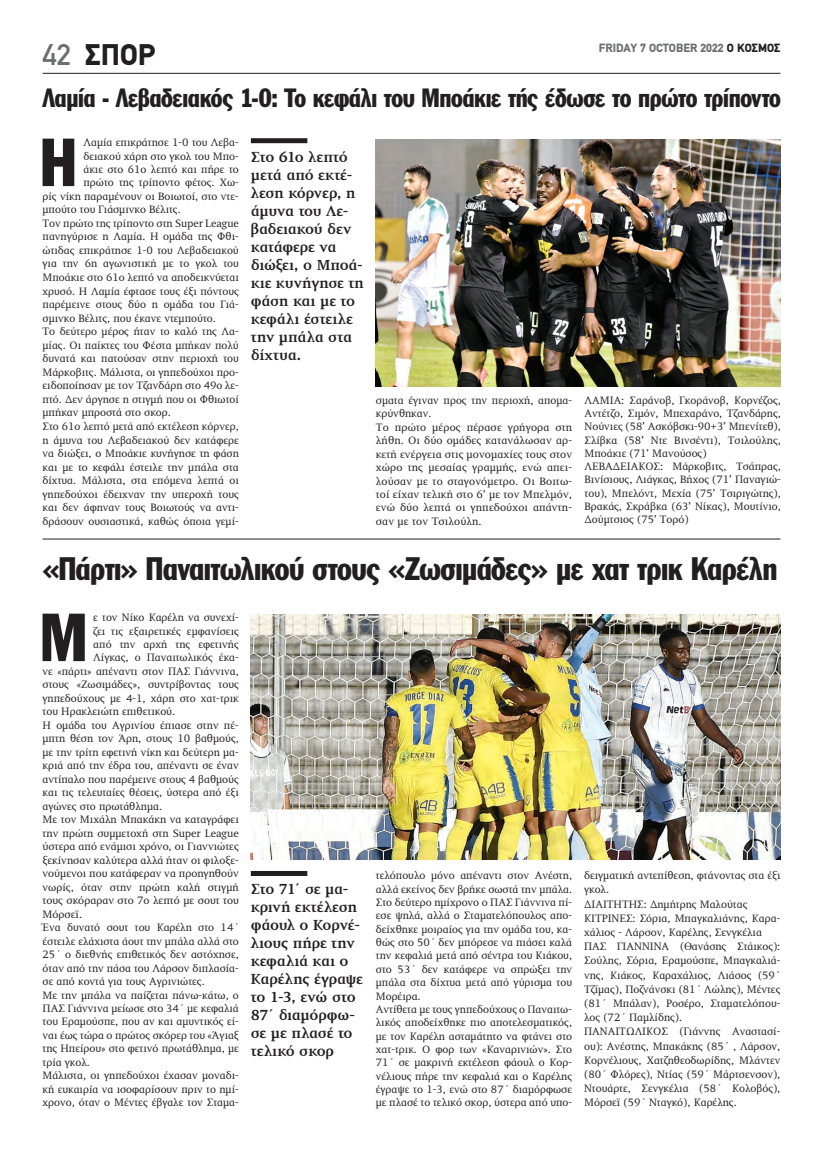
<style>
.page{position:relative;width:823px;height:1149px;background:#fff}
.page>*{position:absolute;margin:0;border:0;box-sizing:border-box;transform-origin:0 0}
.t1{font:66.6px "Franklin Gothic Greek Cond";color:#231f20}
.t2{font:32px "Franklin Gothic Greek Cond";letter-spacing:-.015em;color:#231f20}
.t3{font:900 30px "PF Din Text";color:#231f20}
.t4{font:26px "Franklin Gothic Greek Cond";letter-spacing:-.015em;color:#231f20}
.t5{font:700 15px/18px "PF Diplomat";letter-spacing:-.01em;color:#231f20}
.t6{font:900 12px "PF Din Text";color:#6c6d70}
.t7{font:11px/13.4px "PF Diplomat";color:#231f20}
.s1{font-weight:500;color:#6c6d70}
.s2{color:#231f20}
</style>
<div class="page">
<hr style="left:43px;top:73px;width:737px;height:1px;background:#231f20">
<div style="left:251px;top:138px;width:56px;height:5px;background:#231f20"></div>
<img style="left:375px;top:139px;width:405px;height:247px">
<div style="left:251px;top:870px;width:56px;height:5px;background:#231f20"></div>
<img style="left:251px;top:614px;width:528px;height:245px">
<hr style="left:43px;top:538px;width:737px;height:1px;background:#231f20">
<h3 class="t3" style="left:43px;top:37px;width:114px"><span class="s1">42</span> ΣΠΟΡ</h3>
<p class="t6" style="left:598px;top:40px;width:183px">FRIDAY 7 OCTOBER 2022 <span class="s2">Ο ΚΟΣΜΟΣ</span></p>
<h3 class="t4" style="left:43px;top:83px;width:739px">Λαμία - Λεβαδειακός 1-0: Το κεφάλι του Μποάκιε τής έδωσε το πρώτο τρίποντο</h3>
<h1 class="t1" style="left:40px;top:125px;width:39px">Η</h1>
<p class="t7" style="left:83px;top:136px;width:157px">Λαμία επικράτησε 1-0 του Λεβα-</p>
<h3 class="t5" style="left:251px;top:148px;width:114px">Στο 61ο λεπτό μετά από εκτέ&shy;λεση κόρνερ, η άμυνα του Λε&shy;βαδειακού δεν κατάφερε να διώξει, ο Μποά&shy;κιε κυνήγησε τη φάση και με το κεφάλι έστειλε την μπάλα στα δίχτυα.</h3>
<p class="t7" style="left:83px;top:149px;width:157px">δειακού χάρη στο γκολ του Μπο-</p>
<p class="t7" style="left:83px;top:163px;width:157px">άκιε στο 61ο λεπτό και πήρε το</p>
<p class="t7" style="left:83px;top:176px;width:157px">πρώτο της τρίποντο φέτος. Χω-</p>
<p class="t7" style="left:43px;top:189px;width:198px">ρίς νίκη παραμένουν οι Βοιωτοί, στο ντε-</p>
<p class="t7" style="left:43px;top:203px;width:140px">μπούτο του Γιάσμινκο Βέλιτς.</p>
<p class="t7" style="left:43px;top:216px;width:198px">Τον πρώτο της τρίποντο στη Super League</p>
<p class="t7" style="left:43px;top:230px;width:198px">πανηγύρισε η Λαμία. Η ομάδα της Φθι-</p>
<p class="t7" style="left:43px;top:244px;width:198px">ώτιδας επικράτησε 1-0 του Λεβαδειακού</p>
<p class="t7" style="left:43px;top:257px;width:198px">για την 6η αγωνιστική με το γκολ του</p>
<p class="t7" style="left:43px;top:271px;width:198px">Μποάκιε στο 61ο λεπτό να αποδεικνύεται</p>
<p class="t7" style="left:43px;top:284px;width:198px">χρυσό. Η Λαμία έφτασε τους έξι πόντους</p>
<p class="t7" style="left:43px;top:298px;width:198px">παρέμεινε στους δύο η ομάδα του Γιά-</p>
<p class="t7" style="left:43px;top:311px;width:175px">σμινκο Βέλιτς, που έκανε ντεμπούτο.</p>
<p class="t7" style="left:43px;top:325px;width:198px">Το δεύτερο μέρος ήταν το καλό της Λα-</p>
<p class="t7" style="left:43px;top:338px;width:198px">μίας. Οι παίκτες του Φέστα μπήκαν πολύ</p>
<p class="t7" style="left:43px;top:352px;width:198px">δυνατά και πατούσαν στην περιοχή του</p>
<p class="t7" style="left:43px;top:365px;width:198px">Μάρκοβιτς. Μάλιστα, οι γηπεδούχοι προ-</p>
<p class="t7" style="left:43px;top:379px;width:198px">ειδοποίησαν με τον Τζανδάρη στο 49ο λε-</p>
<p class="t7" style="left:43px;top:392px;width:198px">πτό. Δεν άργησε η στιγμή που οι Φθιωτοί</p>
<p class="t7" style="left:43px;top:406px;width:130px">μπήκαν μπροστά στο σκορ.</p>
<p class="t7" style="left:43px;top:420px;width:198px">Στο 61ο λεπτό μετά από εκτέλεση κόρνερ,</p>
<p class="t7" style="left:43px;top:433px;width:198px">η άμυνα του Λεβαδειακού δεν κατάφερε</p>
<p class="t7" style="left:43px;top:447px;width:198px">να διώξει, ο Μποάκιε κυνήγησε τη φάση</p>
<p class="t7" style="left:43px;top:460px;width:198px">και με το κεφάλι έστειλε την μπάλα στα</p>
<p class="t7" style="left:43px;top:474px;width:198px">δίχτυα. Μάλιστα, στα επόμενα λεπτά οι</p>
<p class="t7" style="left:43px;top:487px;width:198px">γηπεδούχοι έδειχναν την υπεροχή τους</p>
<p class="t7" style="left:43px;top:501px;width:198px">και δεν άφηναν τους Βοιωτούς να αντι-</p>
<p class="t7" style="left:43px;top:514px;width:198px">δράσουν ουσιαστικά, καθώς όποια γεμί-</p>
<p class="t7" style="left:584px;top:394px;width:198px">ΛΑΜΙΑ: Σαράνοβ, Γκοράνοβ, Κορνέζος, Αντέτζο, Σιμόν, Μπεχαράνο, Τζανδάρης, Νούνιες (58’ Ασκόβσκι-90+3’ Μπενίτεθ), Σλίβκα (58’ Ντε Βινσέντι), Τσιλούλης, Μποάκιε (71’ Μανούσος)<br>ΛΕΒΑΔΕΙΑΚΟΣ: Μάρκοβιτς, Τσάπρας, Βινίσιους, Λιάγκας, Βήχος (71’ Παναγιώ&shy;του), Μπελόντ, Μεχία (75’ Τσιριγώτης), Βρακάς, Σκράβκα (63’ Νίκας), Μουτίνιο, Δούμτσιος (75’ Τορό)</p>
<h2 class="t2" style="left:43px;top:550px;width:735px">«Πάρτι» Παναιτωλικού στους «Ζωσιμάδες» με χατ τρικ Καρέλη</h2>
<p class="t7" style="left:375px;top:394px;width:198px">σματα έγιναν προς την περιοχή, απομα&shy;κρύνθηκαν.<br>Το πρώτο μέρος πέρασε γρήγορα στη λήθη. Οι δύο ομάδες κατανάλωσαν αρ&shy;κετή ενέργεια στις μονομαχίες τους στον χώρο της μεσαίας γραμμής, ενώ απει&shy;λούσαν με το σταγονόμετρο. Οι Βοιτω&shy;τοί είχαν τελική στο 6’ με τον Μπελμόν, ενώ δύο λεπτά οι γηπεδούχοι απάντη&shy;σαν με τον Τσιλούλη.</p>
<h1 class="t1" style="left:40px;top:599px;width:50px">Μ</h1>
<p class="t7" style="left:93px;top:611px;width:147px">ε τον Νίκο Καρέλη να συνεχί-</p>
<p class="t7" style="left:93px;top:624px;width:147px">ζει τις εξαιρετικές εμφανίσεις</p>
<p class="t7" style="left:93px;top:637px;width:147px">από την αρχή της εφετινής</p>
<p class="t7" style="left:93px;top:650px;width:147px">Λίγκας, ο Παναιτωλικός έκα-</p>
<p class="t7" style="left:43px;top:664px;width:198px">νε «πάρτι» απέναντι στον ΠΑΣ Γιάννινα,</p>
<p class="t7" style="left:43px;top:677px;width:198px">στους «Ζωσιμάδες», συντρίβοντας τους</p>
<p class="t7" style="left:43px;top:691px;width:198px">γηπεδούχους με 4-1, χάρη στο χατ-τρικ</p>
<p class="t7" style="left:43px;top:704px;width:134px">του Ηρακλειώτη επιθετικού.</p>
<p class="t7" style="left:43px;top:718px;width:198px">Η ομάδα του Αγρινίου έπιασε στην πέ-</p>
<p class="t7" style="left:43px;top:731px;width:198px">μπτη θέση τον Άρη, στους 10 βαθμούς,</p>
<p class="t7" style="left:43px;top:745px;width:198px">με την τρίτη εφετινή νίκη και δεύτερη μα-</p>
<p class="t7" style="left:43px;top:758px;width:198px">κριά από την έδρα του, απέναντι σε έναν</p>
<p class="t7" style="left:43px;top:772px;width:198px">αντίπαλο που παρέμεινε στους 4 βαθμούς</p>
<p class="t7" style="left:43px;top:785px;width:198px">και τις τελευταίες θέσεις, ύστερα από έξι</p>
<p class="t7" style="left:43px;top:799px;width:121px">αγώνες στο πρωτάθλημα.</p>
<p class="t7" style="left:43px;top:812px;width:198px">Με τον Μιχάλη Μπακάκη να καταγράφει</p>
<p class="t7" style="left:43px;top:826px;width:198px">την πρώτη συμμετοχή στη Super League</p>
<p class="t7" style="left:43px;top:839px;width:198px">ύστερα από ενάμισι χρόνο, οι Γιαννιώτες</p>
<p class="t7" style="left:43px;top:853px;width:198px">ξεκίνησαν καλύτερα αλλά ήταν οι φιλοξε-</p>
<p class="t7" style="left:43px;top:866px;width:198px">νούμενοι που κατάφεραν να προηγηθούν</p>
<p class="t7" style="left:43px;top:880px;width:198px">νωρίς, όταν στην πρώτη καλή στιγμή</p>
<p class="t7" style="left:43px;top:893px;width:198px">τους σκόραραν στο 7ο λεπτό με σουτ του</p>
<p class="t7" style="left:43px;top:907px;width:41px">Μόρσεϊ.</p>
<p class="t7" style="left:43px;top:920px;width:198px">Ένα δυνατό σουτ του Καρέλη στο 14΄</p>
<p class="t7" style="left:43px;top:934px;width:198px">έστειλε ελάχιστα άουτ την μπάλα αλλά στο</p>
<p class="t7" style="left:43px;top:947px;width:198px">25΄ ο διεθνής επιθετικός δεν αστόχησε,</p>
<p class="t7" style="left:43px;top:961px;width:198px">όταν από την πάσα του Λάρσον διπλασία-</p>
<p class="t7" style="left:43px;top:974px;width:164px">σε από κοντά για τους Αγρινιώτες.</p>
<p class="t7" style="left:43px;top:988px;width:198px">Με την μπάλα να παίζεται πάνω-κάτω, ο</p>
<p class="t7" style="left:43px;top:1001px;width:198px">ΠΑΣ Γιάννινα μείωσε στο 34΄ με κεφαλιά</p>
<p class="t7" style="left:43px;top:1015px;width:198px">του Εραμούσπε, που αν και αμυντικός εί-</p>
<p class="t7" style="left:43px;top:1028px;width:198px">ναι έως τώρα ο πρώτος σκόρερ του «Άγιαξ</p>
<p class="t7" style="left:43px;top:1042px;width:198px">της Ηπείρου» στο φετινό πρωτάθλημα, με</p>
<p class="t7" style="left:43px;top:1055px;width:49px">τρία γκολ.</p>
<p class="t7" style="left:43px;top:1068px;width:198px">Μάλιστα, οι γηπεδούχοι έχασαν μοναδι-</p>
<p class="t7" style="left:43px;top:1082px;width:198px">κή ευκαιρία να ισοφαρίσουν πριν το ημί-</p>
<p class="t7" style="left:43px;top:1095px;width:198px">χρονο, όταν ο Μέντες έβγαλε τον Σταμα-</p>
<h3 class="t5" style="left:251px;top:880px;width:113px">Στο 71΄ σε μα&shy;κρινή εκτέλεση φάουλ ο Κορνέ&shy;λιους πήρε την κεφαλιά και ο<br>Καρέλης έγραψε το 1-3, ενώ στο<br>87΄ διαμόρφω&shy;σε με πλασέ το τελικό σκορ</h3>
<p class="t7" style="left:375px;top:868px;width:198px">τελόπουλο μόνο απέναντι στον Ανέστη, αλλά εκείνος δεν βρήκε σωστά την μπάλα.<br>Στο δεύτερο ημίχρονο ο ΠΑΣ Γιάννινα πί&shy;εσε ψηλά, αλλά ο Σταματελόπουλος απο&shy;δείχθηκε μοιραίος για την ομάδα του, κα&shy;θώς στο 50΄ δεν μπόρεσε να πιάσει καλά την κεφαλιά μετά από σέντρα του Κιάκου, στο 53΄ δεν κατάφερε να σπρώξει την μπάλα στα δίχτυα μετά από γύρισμα του Μορέιρα.<br>Αντίθετα με τους γηπεδούχους ο Παναιτω&shy;λικός αποδείχθηκε πιο αποτελεσματικός, με τον Καρέλη ασταμάτητο να φτάνει στο χατ-τρικ. Ο φορ των «Καναρινιών». Στο 71΄ σε μακρινή εκτέλεση φάουλ ο Κορ&shy;νέλιους πήρε την κεφαλιά και ο Καρέλης έγραψε το 1-3, ενώ στο 87΄ διαμόρφωσε με πλασέ το τελικό σκορ, ύστερα από υπο-</p>
<p class="t7" style="left:583px;top:868px;width:198px;line-height:14.2px">δειγματική αντεπίθεση, φτάνοντας στα έξι γκολ.<br>ΔΙΑΙΤΗΤΗΣ: Δημήτρης Μαλούτας ΚΙΤΡΙΝΕΣ: Σόρια, Μπαγκαλιάνης, Καρα&shy;χάλιος - Λάρσον, Καρέλης, Σενγκέλια ΠΑΣ ΓΙΑΝΝΙΝΑ (Θανάσης Στάικος):<br>Σούλης, Σόρια, Εραμούσπε, Μπαγκαλιά&shy;νης, Κιάκος, Καραχάλιος, Λιάσος (59΄ Τζίμας), Ποζνάνσκι (81΄ Λώλης), Μέντες (81΄ Μπάλαν), Ροσέρο, Σταματελόπου&shy;λος (72΄ Παμλίδης).<br>ΠΑΝΑΙΤΩΛΙΚΟΣ (Γιάννης Αναστασί&shy;ου): Ανέστης, Μπακάκης (85΄ , Λάρσον, Κορνέλιους, Χατζηθεοδωρίδης, Μλάντεν (80΄ Φλόρες), Ντίας (59΄ Μάρτσενσον), Ντουάρτε, Σενγκέλια (58΄ Κολοβός), Μόρσεϊ (59΄ Νταγκό), Καρέλης.</p>
</div>
